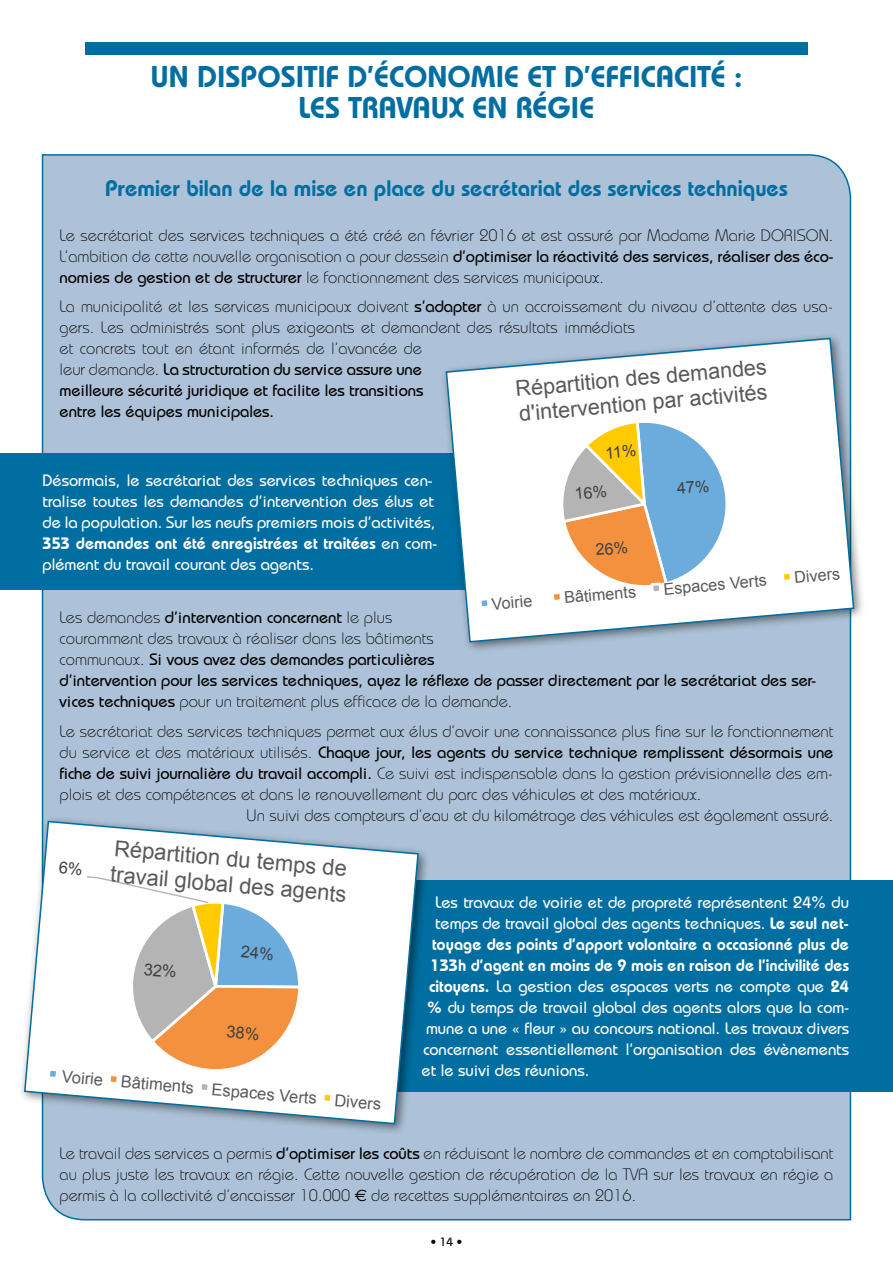
<style>
.page{position:relative;width:893px;height:1263px;background:#fff}
.page>*{position:absolute;margin:0;border:0;box-sizing:border-box;transform-origin:0 0}
.t1{font:600 30px "Bauhaus";color:#006ea0}
.t2{font:600 22.5px "Bauhaus";color:#006ea0}
.t3{font:22.05px/25.7px "Arial";color:#595959}
.t4{font:700 22.05px "Arial";color:#000}
.t5{font:21.6px/25.2px "Arial";color:#595959}
.t6{font:300 16.5px/21px "Bauhaus";color:#000;text-align:justify}
.t7{font:500 16.5px/21px "Bauhaus";color:#fff}
.t8{font:500 16.5px/21px "Bauhaus";color:#000}
.t9{font:600 16.5px "Bauhaus";color:#fff}
.t10{font:16.5px "Arial";color:#595959}
.t11{font:16.2px "Arial";color:#595959}
.t12{font:500 12px "Bauhaus";color:#000}
.s1{font-weight:500}
.s2{font-weight:600}
.s3{font-weight:300}
.s4{font-family:"Euro Sans";font-weight:400}
</style>
<div class="page">
<div style="left:41px;top:154px;width:811px;height:1067px;background:#adc2d8"></div>
<div style="left:85px;top:43px;width:723px;height:12px;background:#006ea0"></div>
<div style="left:0;top:453px;width:575px;height:136px;background:#006ea0"></div>
<div style="left:213px;top:880px;width:680px;height:212px;background:#006ea0"></div>
<div style="left:440px;top:332px;width:426px;height:322px;background:#000;opacity:.5"></div>
<svg style="left:445px;top:337px;width:410px;height:306px"></svg>
<div style="left:19px;top:815px;width:412px;height:321px;background:#000;opacity:.5"></div>
<svg style="left:23px;top:820px;width:397px;height:305px"></svg>
<svg style="left:550px;top:418px;width:183px;height:186px"></svg>
<svg style="left:25px;top:821px;width:284px;height:279px"></svg>
<h1 class="t1" style="left:151px;top:58px;width:121px">UN DISPOSITIF</h1>
<h1 class="t1" style="left:347px;top:58px;width:61px">D’ÉCONOMIE</h1>
<h1 class="t1" style="left:527px;top:58px;width:78px">ET D’EFFICACIT</h1>
<h1 class="t1" style="left:711px;top:58px;width:33px">É :</h1>
<h1 class="t1" style="left:299px;top:89px;width:68px">LES TRAVAUX</h1>
<h1 class="t1" style="left:473px;top:89px;width:91px">EN RÉGIE</h1>
<h2 class="t2" style="left:105px;top:175px;width:684px">Premier bilan de la mise en place du secrétariat des services techniques</h2>
<p class="t6" style="left:60px;top:224px;width:775px">Le secrétariat des services techniques a été créé en février 2016 et est assuré par Madame Marie DORISON.<br>L’ambition de cette nouvelle organisation a pour dessein <span class="s1">d’optimiser la réactivité des services, réaliser des éco&shy;nomies de gestion et de structurer</span> le fonctionnement des services municipaux.</p>
<p class="t6" style="left:60px;top:296px;width:775px;text-align:left">La municipalité et les services municipaux doivent <span class="s1">s’adapter</span> à un accroissement du niveau d’attente des usa&shy;gers. Les administrés sont plus exigeants et demandent des résultats immédiats<br>et concrets tout en étant informés de l’avancée de<br>leur demande. <span class="s1">La structuration du service assure une<br>meilleure sécurité juridique et facilite les transitions<br>entre les équipes municipales.</span></p>
<h3 class="t5" style="left:514px;top:376px;width:254px;rotate:-5deg">Répartition des demandes d'intervention par activités</h3>
<p class="t7" style="left:43px;top:470px;width:396px">Désormais, le secrétariat des services techniques cen&shy;tralise toutes les demandes d’intervention des élus et de la population. Sur les neufs premiers mois d’activités, <span class="s2">353 demandes ont été enregistrées et traitées</span> en com&shy;plément du travail courant des agents.</p>
<p class="t11" style="left:491px;top:593px;width:42px;rotate:-5deg">Voirie</p>
<p class="t11" style="left:563px;top:587px;width:74px;rotate:-5deg">Bâtiments</p>
<p class="t11" style="left:663px;top:578px;width:105px;rotate:-5deg">Espaces Verts</p>
<p class="t11" style="left:793px;top:567px;width:47px;rotate:-5deg">Divers</p>
<p class="t8" style="left:60px;top:607px;width:758px"><span class="s3">Les demandes</span> d’intervention concernent <span class="s3">le plus<br>couramment des travaux à réaliser dans les bâtiments<br>communaux.</span> Si vous avez des demandes particulières<br>d’intervention pour les services techniques, ayez le réflexe de passer directement par le secrétariat des ser&shy;vices techniques <span class="s3">pour un traitement plus efficace de la demande.</span></p>
<p class="t6" style="left:60px;top:720px;width:775px">Le secrétariat des services techniques permet aux élus d’avoir une connaissance plus fine sur le fonctionnement</p>
<p class="t8" style="left:60px;top:741px;width:775px"><span class="s3">du service et des matériaux utilisés.</span> Chaque jour, les agents du service technique remplissent désormais une</p>
<p class="t6" style="left:60px;top:762px;width:775px"><span class="s1">fiche de suivi journalière du travail accompli.</span> Ce suivi est indispensable dans la gestion prévisionnelle des em-</p>
<p class="t6" style="left:60px;top:783px;width:643px">plois et des compétences et dans le renouvellement du parc des véhicules et des matériaux.</p>
<p class="t6" style="left:247px;top:804px;width:588px">Un suivi des compteurs d’eau et du kilométrage des véhicules est également assuré.</p>
<h3 class="t4" style="left:0;top:649px;width:455px;rotate:5deg">lace du secrétariat des services techniques</h3>
<h3 class="t3" style="left:114px;top:835px;width:239px;rotate:5deg">Répartition du temps de travail global des agents</h3>
<p class="t10" style="left:63px;top:1065px;width:322px;rotate:5deg">Voirie Bâtiments Espaces Verts Divers</p>
<p class="t7" style="left:435px;top:891px;width:415px">Les travaux de voirie et de propreté représentent 24% du</p>
<p class="t7" style="left:435px;top:912px;width:416px">temps de travail global des agents techniques. <span class="s2">Le seul net-</span></p>
<p class="t9" style="left:432px;top:934px;width:419px">toyage des points d’apport volontaire a occasionné plus de</p>
<p class="t9" style="left:430px;top:955px;width:420px">133h d’agent en moins de 9 mois en raison de l’incivilité des</p>
<p class="t7" style="left:429px;top:975px;width:422px"><span class="s2">citoyens.</span> La gestion des espaces verts ne compte que <span class="s2">24</span></p>
<p class="t7" style="left:428px;top:996px;width:423px"><span class="s2">%</span> du temps de travail global des agents alors que la com-</p>
<p class="t7" style="left:426px;top:1017px;width:425px">mune a une « fleur » au concours national. Les travaux divers</p>
<p class="t7" style="left:423px;top:1038px;width:428px">concernent essentiellement l’organisation des évènements</p>
<p class="t7" style="left:422px;top:1059px;width:169px">et le suivi des réunions.</p>
<p class="t6" style="left:60px;top:1143px;width:775px">Le travail des services a permis <span class="s1">d’optimiser les coûts</span> en réduisant le nombre de commandes et en comptabilisant au plus juste les travaux en régie. Cette nouvelle gestion de récupération de la TVA sur les travaux en régie a permis à la collectivité d’encaisser 10.000 <span class="s4">€</span> de recettes supplémentaires en 2016.</p>
<p class="t12" style="left:430px;top:1235px;width:34px">• 14 •</p>
</div>
